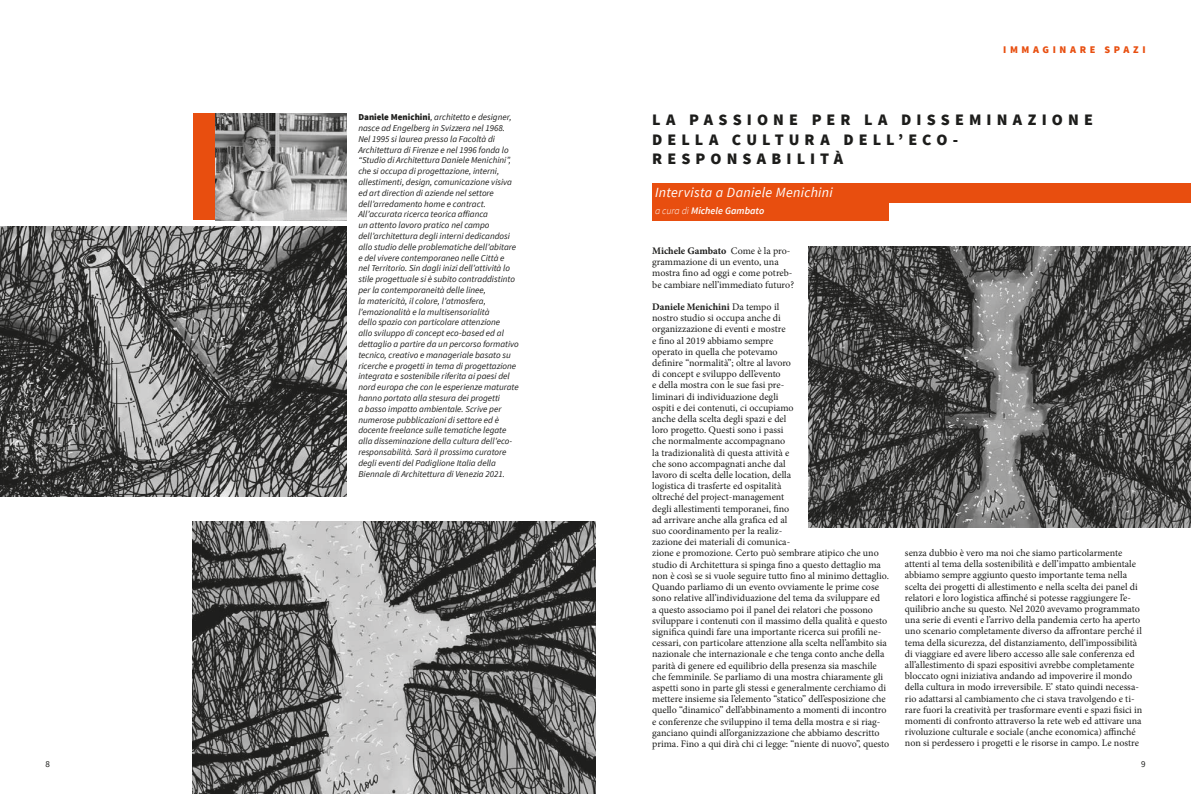
<style>
.page{position:relative;width:1191px;height:794px;background:#fff}
.page>*{position:absolute;margin:0;border:0;box-sizing:border-box;transform-origin:0 0}
.t1{font:900 16px/19.2px "Source Sans Pro";letter-spacing:.32em;color:#1d1d1b}
.t2{font:italic 14px "Source Sans Pro";letter-spacing:.02em;color:#fff}
.t3{font:900 10.2px "Source Sans Pro";letter-spacing:.35em;color:#e84e0f}
.t4{font:10px/11.2px "Minion Pro";color:#1d1d1b}
.t5{font:italic 600 10px "Source Sans Pro";color:#fff}
.Normale{font:italic 9px/10.8px "Source Sans Pro";color:#1d1d1b}
.t6{font:9px "Source Sans Pro";color:#1d1d1b}
.s1{font-weight:900;font-style:normal}
.s2{font-weight:300}
.s3{font-weight:700}
</style>
<div class="page">
<div style="left:193px;top:113px;width:23px;height:107px;background:#e84e0f"></div>
<img style="left:0;top:227px;width:346px;height:269px">
<img style="left:808px;top:247px;width:383px;height:280px">
<img style="left:193px;top:522px;width:402px;height:272px">
<div style="left:652px;top:183px;width:538px;height:20px;background:#e84e0f"></div>
<div style="left:652px;top:203px;width:237px;height:17px;background:#e84e0f"></div>
<img style="left:216px;top:113px;width:130px;height:107px">
<p class="Normale" style="left:358px;top:112px;width:162px"><span class="s1">Daniele Menichini</span>, architetto e designer, nasce ad Engelberg in Svizzera nel 1968.<br>Nel 1995 si laurea presso la Facoltà di Architettura di Firenze e nel 1996 fonda lo “Studio di Architettura Daniele Menichini”, che si occupa di progettazione, interni, allestimenti, design, comunicazione visiva ed art direction di aziende nel settore dell’arredamento home e contract.<br>All’accurata ricerca teorica affianca<br>un attento lavoro pratico nel campo dell’architettura degli interni dedicandosi allo studio delle problematiche dell’abitare e del vivere contemporaneo nelle Città e<br>nel Territorio. Sin dagli inizi dell’attività lo stile progettuale si è subito contraddistinto per la contemporaneità delle linee,<br>la matericità, il colore, l’atmosfera, l’emozionalità e la multisensorialità<br>dello spazio con particolare attenzione<br>allo sviluppo di concept eco-based ed al dettaglio a partire da un percorso formativo tecnico, creativo e manageriale basato su ricerche e progetti in tema di progettazione integrata e sostenibile riferita ai paesi del nord europa che con le esperienze maturate hanno portato alla stesura dei progetti<br>a basso impatto ambientale. Scrive per numerose pubblicazioni di settore ed è docente freelance sulle tematiche legate alla disseminazione della cultura dell’eco&shy;responsabilità. Sarà il prossimo curatore degli eventi del Padiglione Italia della Biennale di Architettura di Venezia 2021.</p>
<p class="t3" style="left:1003px;top:43px;width:144px">IMMAGINARE SPAZI</p>
<p class="t1" style="left:652px;top:111px;width:442px">LA PASSIONE PER LA DISSEMINAZIONE<br>DELLA CULTURA DELL’ECO-<br>RESPONSABILITÀ</p>
<p class="t2" style="left:655px;top:183px;width:179px">Intervista a Daniele Menichini</p>
<p class="t5" style="left:655px;top:204px;width:111px"><span class="s2">a cura di</span> Michele Gambato</p>
<p class="t4" style="left:652px;top:245px;width:143px"><span class="s3">Michele Gambato</span> Come è la pro&shy;grammazione di un evento, una mostra fino ad oggi e come potreb&shy;be cambiare nell’immediato futuro?</p>
<p class="t4" style="left:652px;top:301px;width:239px"><span class="s3">Daniele Menichini</span> Da tempo il<br>nostro studio si occupa anche di<br>organizzazione di eventi e mostre<br>e fino al 2019 abbiamo sempre<br>operato in quella che potevamo<br>definire “normalità”; oltre al lavoro<br>di concept e sviluppo dell’evento<br>e della mostra con le sue fasi pre-<br>liminari di individuazione degli<br>ospiti e dei contenuti, ci occupiamo<br>anche della scelta degli spazi e del<br>loro progetto. Questi sono i passi<br>che normalmente accompagnano<br>la tradizionalità di questa attività e<br>che sono accompagnati anche dal<br>lavoro di scelta delle location, della<br>logistica di trasferte ed ospitalità<br>oltreché del project-management<br>degli allestimenti temporanei, fino<br>ad arrivare anche alla grafica ed al<br>suo coordinamento per la realiz-<br>zazione dei materiali di comunica-<br>zione e promozione. Certo può sembrare atipico che uno studio di Architettura si spinga fino a questo dettaglio ma non è così se si vuole seguire tutto fino al minimo dettaglio.<br>Quando parliamo di un evento ovviamente le prime cose sono relative all’individuazione del tema da sviluppare ed<br>a questo associamo poi il panel dei relatori che possono sviluppare i contenuti con il massimo della qualità e questo significa quindi fare una importante ricerca sui profili ne&shy;cessari, con particolare attenzione alla scelta nell’ambito sia nazionale che internazionale e che tenga conto anche della parità di genere ed equilibrio della presenza sia maschile che femminile. Se parliamo di una mostra chiaramente gli aspetti sono in parte gli stessi e generalmente cerchiamo di mettere insieme sia l’elemento “statico” dell’esposizione che quello “dinamico” dell’abbinamento a momenti di incontro e conferenze che sviluppino il tema della mostra e si riag&shy;ganciano quindi all’organizzazione che abbiamo descritto prima. Fino a qui dirà chi ci legge: “niente di nuovo”, questo</p>
<p class="t4" style="left:905px;top:547px;width:239px">senza dubbio è vero ma noi che siamo particolarmente attenti al tema della sostenibilità e dell’impatto ambientale abbiamo sempre aggiunto questo importante tema nella scelta dei progetti di allestimento e nella scelta dei panel di relatori e loro logistica affinché si potesse raggiungere l’e&shy;quilibrio anche su questo. Nel 2020 avevamo programmato una serie di eventi e l’arrivo della pandemia certo ha aperto uno scenario completamente diverso da affrontare perché il tema della sicurezza, del distanziamento, dell’impossibilità di viaggiare ed avere libero accesso alle sale conferenza ed all’allestimento di spazi espositivi avrebbe completamente bloccato ogni iniziativa andando ad impoverire il mondo della cultura in modo irreversibile. E’ stato quindi necessa&shy;rio adattarsi al cambiamento che ci stava travolgendo e ti&shy;rare fuori la creatività per trasformare eventi e spazi fisici in momenti di confronto attraverso la rete web ed attivare una rivoluzione culturale e sociale (anche economica) affinché non si perdessero i progetti e le risorse in campo. Le nostre</p>
<p class="t6" style="left:45px;top:758px;width:6px">8</p>
<p class="t6" style="left:1141px;top:758px;width:6px">9</p>
</div>
